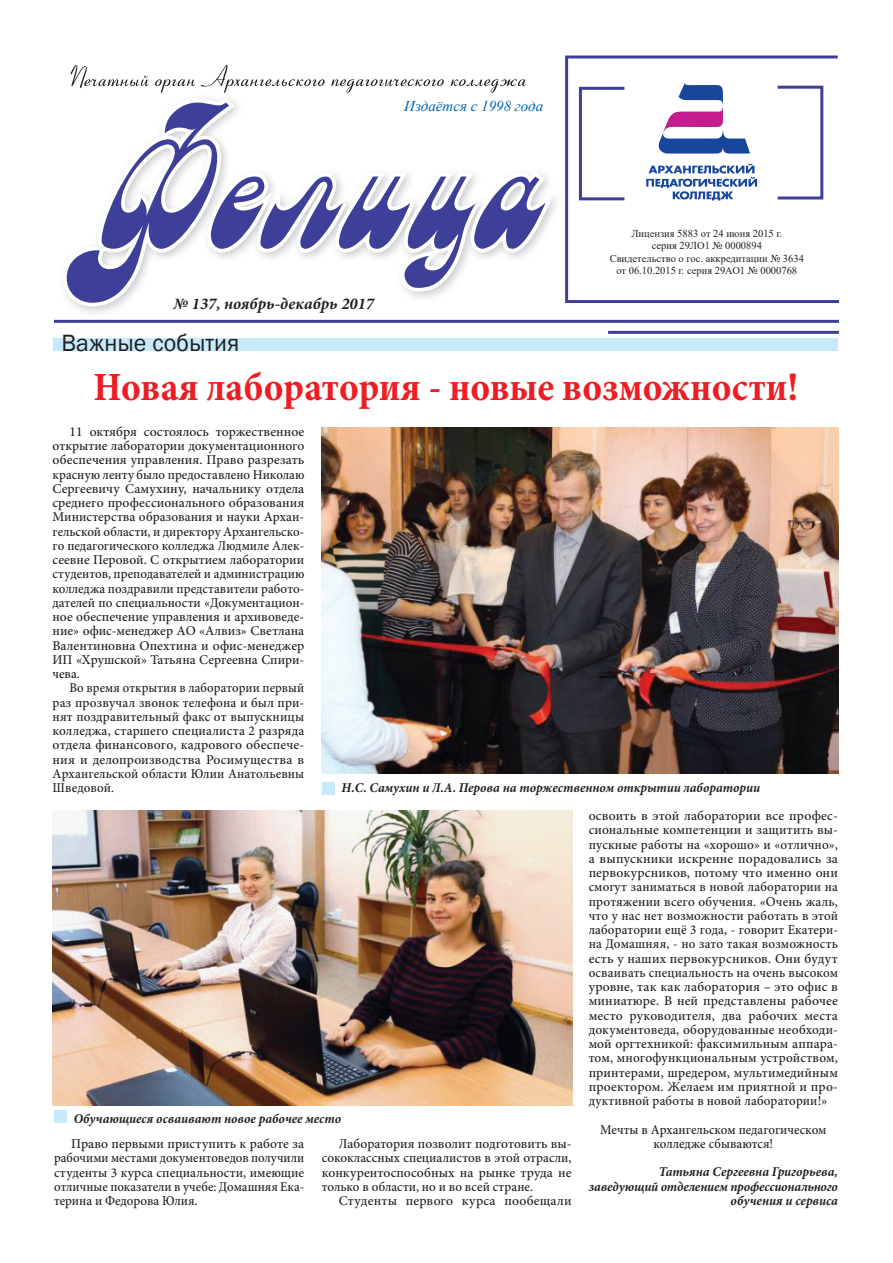
<style>
.page{position:relative;width:893px;height:1263px;background:#fff}
.page>*{position:absolute;margin:0;border:0;box-sizing:border-box;transform-origin:0 0}
.t1{font:700 condensed 40.5px "Minion Pro";color:#ee1d23}
.t2{font:24.15px "Franklin Gothic";color:#231f20}
.t3{font:italic 700 16.5px "Minion Pro";color:#231f20}
.t4{font:italic 15px "Times New Roman";color:#0166b3}
.t5{font:500 13.5px/14.2px "Minion Pro";color:#231f20;text-align:justify}
.t6{font:500 13.5px/14.2px "Minion Pro";color:#231f20;text-align:justify;scale:.94 1}
.t7{font:italic 700 13.5px/14.2px "Minion Pro";color:#231f20;text-align:right;scale:.96 1}
.t8{font:500 13.5px/14.2px "Minion Pro";color:#231f20;text-align:center;scale:.96 1}
.t9{font:10.5px/12.6px "Times New Roman";color:#231f20;text-align:center}
</style>
<div class="page">
<svg style="left:63px;top:98px;width:493px;height:213px"></svg>
<svg style="left:67px;top:103px;width:479px;height:200px"></svg>
<svg style="left:71px;top:65px;width:455px;height:28px"></svg>
<hr style="left:54px;top:320px;width:785px;height:3px;background:#3e3f99">
<hr style="left:608px;top:331px;width:231px;height:3px;background:#3e3f99">
<svg style="left:565px;top:55px;width:274px;height:248px"></svg>
<div style="left:579px;top:87px;width:47px;height:113px;border:3px solid #3e3f99"></div>
<div style="left:776px;top:86px;width:47px;height:113px;border:3px solid #3e3f99"></div>
<svg style="left:646px;top:164px;width:111px;height:36px"></svg>
<svg style="left:659px;top:83px;width:91px;height:71px"></svg>
<div style="left:53px;top:338px;width:785px;height:13px;background:#c6eafa"></div>
<div style="left:322px;top:782px;width:13px;height:13px;background:#c6eafa"></div>
<div style="left:54px;top:1110px;width:13px;height:13px;background:#c6eafa"></div>
<img style="left:321px;top:427px;width:518px;height:346px">
<img style="left:53px;top:810px;width:520px;height:295px">
<p class="t4" style="left:404px;top:96px;width:140px">Издаётся с 1998 года</p>
<p class="t3" style="left:174px;top:292px;width:202px">№ 137, ноябрь-декабрь 2017</p>
<p class="t9" style="left:610px;top:226px;width:196px">Лицензия 5883 от 24 июня 2015 г.<br>серия 29ЛО1 № 0000894<br>Свидетельство о гос. аккредитации № 3634 от 06.10.2015 г. серия 29АО1 № 0000768</p>
<h2 class="t2" style="left:62px;top:328px;width:179px">Важные события</h2>
<h1 class="t1" style="left:94px;top:359px;width:706px">Новая лаборатория - новые возможности!</h1>
<p class="t5" style="left:53px;top:424px;width:253px;text-indent:17px">11 октября состоялось торжественное открытие лаборатории документационного обеспечения управления. Право разрезать красную ленту было предоставлено Николаю Сергеевичу Самухину, начальнику отдела среднего профессионального образования Министерства образования и науки Архан&shy;гельской области, и директору Архангельско&shy;го педагогического колледжа Людмиле Алек&shy;сеевне Перовой. С открытием лаборатории студентов, преподавателей и администрацию колледжа поздравили представители работо&shy;дателей по специальности «Документацион&shy;ное обеспечение управления и архивоведе&shy;ние» офис-менеджер АО «Алвиз» Светлана Валентиновна Опехтина и офис-менеджер ИП «Хрушской» Татьяна Сергеевна Спири&shy;чева.</p>
<p class="t6" style="left:53px;top:681px;width:269px;text-indent:17px">Во время открытия в лаборатории первый раз прозвучал звонок телефона и был при&shy;нят поздравительный факс от выпускницы колледжа, старшего специалиста 2 разряда отдела финансового, кадрового обеспече&shy;ния и делопроизводства Росимущества в Архангельской области Юлии Анатольевны Шведовой.</p>
<p class="t5" style="left:589px;top:809px;width:251px">освоить в этой лаборатории все профес&shy;сиональные компетенции и защитить вы&shy;пускные работы на «хорошо» и «отлично», а выпускники искренне порадовались за первокурсников, потому что именно они смогут заниматься в новой лаборатории на протяжении всего обучения. «Очень жаль, что у нас нет возможности работать в этой лаборатории ещё 3 года, - говорит Екатери&shy;на Домашняя, - но зато такая возможность есть у наших первокурсников. Они будут осваивать специальность на очень высоком уровне, так как лаборатория – это офис в миниатюре. В ней представлены рабочее место руководителя, два рабочих места документоведа, оборудованные необходи&shy;мой оргтехникой: факсимильным аппара&shy;том, многофункциональным устройством, принтерами, шредером, мультимедийным проектором. Желаем им приятной и про&shy;дуктивной работы в новой лаборатории!»</p>
<p class="t8" style="left:600px;top:1122px;width:237px">Мечты в Архангельском педагогическом колледже сбываются!</p>
<p class="t7" style="left:589px;top:1165px;width:261px">Татьяна Сергеевна Григорьева, заведующий отделением профессионального обучения и сервиса</p>
<p class="t7" style="left:342px;top:780px;width:437px">Н.С. Самухин и Л.А. Перова на торжественном открытии лаборатории</p>
<p class="t7" style="left:74px;top:1111px;width:280px">Обучающиеся осваивают новое рабочее место</p>
<p class="t5" style="left:54px;top:1136px;width:252px;text-indent:17px">Право первыми приступить к работе за рабочими местами документоведов получили студенты 3 курса специальности, имеющие отличные показатели в учебе: Домашняя Ека&shy;терина и Федорова Юлия.</p>
<p class="t5" style="left:322px;top:1136px;width:251px;text-indent:17px">Лаборатория позволит подготовить вы&shy;сококлассных специалистов в этой отрасли, конкурентоспособных на рынке труда не только в области, но и во всей стране.</p>
<p class="t5" style="left:339px;top:1193px;width:234px">Студенты первого курса пообещали</p>
</div>
